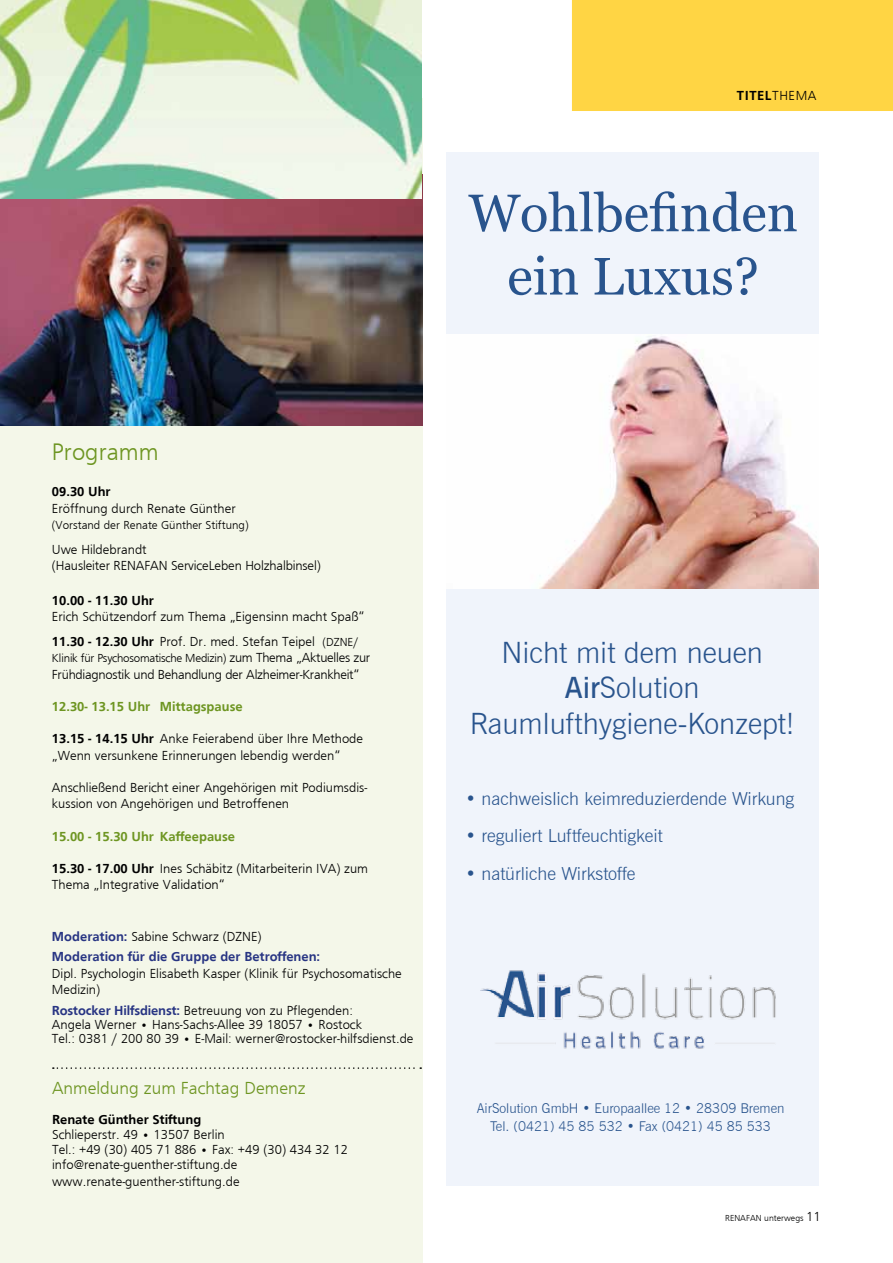
<style>
.page{position:relative;width:893px;height:1263px;background:#fff}
.page>*{position:absolute;margin:0;border:0;box-sizing:border-box;transform-origin:0 0}
.t1{font:52.8px/63.3px "Georgia";color:#29548d;text-align:center}
.t2{font:300 29.4px/35.2px "News Gothic BT";color:#29548d;text-align:center}
.t3{font:300 24.75px "Frugal Sans";color:#6d9521}
.t4{font:300 18px "News Gothic BT";color:#29548d}
.t5{font:300 18px "Frugal Sans";color:#6d9521}
.t6{font:300 13.5px/16.2px "Frugal Sans";color:#000}
.t7{font:300 13.5px/18px "News Gothic BT";color:#29548d;text-align:center}
.t8{font:700 13.5px/20.9px "Frugal Sans";color:#283583}
.t9{font:700 13.5px "Frugal Sans";color:#000}
.t10{font:700 13.5px "Frugal Sans";color:#6d9521}
.t11{font:300 13.5px "Frugal Sans";letter-spacing:-.02em;color:#000}
.t12{font:300 12px "Frugal Sans";letter-spacing:-.02em;color:#000}
.t13{font:300 12px "Frugal Sans";color:#000}
.t14{font:300 9px "Frugal Sans";color:#000}
.s1{font-weight:300}
.s2{font-weight:700}
.s3{font-size:12px}
.s4{font-size:13.5px}
.s5{font-weight:300;color:#000}
.s6{font-weight:700;color:#283583}
.s7{font-weight:600}
</style>
<div class="page">
<div style="left:0;top:98px;width:423px;height:1165px;background:#f4f7e9"></div>
<div style="left:572px;top:0;width:321px;height:111px;background:#ffd544"></div>
<img style="left:1px;top:198px;width:421px;height:227px">
<img style="left:0;top:0;width:422px;height:198px">
<div style="left:446px;top:152px;width:373px;height:1034px;background:#f0f4fb"></div>
<img style="left:480px;top:970px;width:296px;height:79px">
<img style="left:446px;top:334px;width:373px;height:255px">
<svg style="left:53px;top:1067px;width:368px;height:2px"></svg>
<p class="t9" style="left:737px;top:88px;width:70px">Titel<span class="s1">th ema</span></p>
<h1 class="t1" style="left:468px;top:182px;width:331px">Wohlbefinden ein Luxus?</h1>
<h3 class="t3" style="left:52px;top:438px;width:108px">Programm</h3>
<p class="t9" style="left:52px;top:484px;width:60px">09.30 U hr</p>
<p class="t6" style="left:52px;top:500px;width:185px">Eröffnung durch Renate Günther</p>
<p class="t13" style="left:52px;top:518px;width:198px">(Vorstand der Renate Günther Stiftung)</p>
<p class="t6" style="left:52px;top:541px;width:270px">Uwe Hildebrandt<br>(Hausleiter RENAFAN ServiceLeben Holzhalbinsel)</p>
<p class="t9" style="left:52px;top:592px;width:104px">10.00 - 11.30 Uhr</p>
<p class="t6" style="left:52px;top:604px;width:314px;line-height:25.3px">Erich Schützendorf zum Thema „Eigensinn macht Spaß“<br><span class="s2">11.30 - 12.30 Uhr</span> Prof. Dr. med. Stefan Teipel <span class="s3">(DZNE/</span></p>
<p class="t12" style="left:52px;top:652px;width:320px">Klinik für Psychosomatische Medizin) <span class="s4">zum Thema „Aktuelles zur</span></p>
<p class="t11" style="left:52px;top:666px;width:309px">Frühdiagnostik und Behandlung der Alzheimer-Krankheit“</p>
<p class="t10" style="left:52px;top:699px;width:192px">12.30- 13.15 U hr M ittagspause</p>
<p class="t6" style="left:52px;top:731px;width:313px"><span class="s2">13.15 - 14.15 Uhr</span> Anke Feierabend über Ihre Methode „Wenn versunkene Erinnerungen lebendig werden“</p>
<p class="t6" style="left:52px;top:779px;width:317px">Anschließend Bericht einer Angehörigen mit Podiumsdis&shy;kussion von Angehörigen und Betroffenen</p>
<p class="t10" style="left:52px;top:828px;width:185px">15.00 - 15.30 U hr Kaffeepause</p>
<p class="t6" style="left:52px;top:860px;width:318px"><span class="s2">15.30 - 17.00 U hr</span> Ines Schäbitz (Mitarbeiterin IVA) zum<br>Thema „Integrative Validation“</p>
<p class="t8" style="left:52px;top:925px;width:270px">Moderation: <span class="s5">Sabine Schwarz (DZNE)<br></span>Moderation für die Gruppe der Betroffenen:</p>
<p class="t6" style="left:52px;top:965px;width:351px">Dipl. Psychologin Elisabeth Kasper (Klinik für Psychosomatische<br>Medizin)</p>
<p class="t6" style="left:52px;top:1003px;width:363px;line-height:14.4px"><span class="s6">Rostocker Hilfsdienst:</span> Betreuung von zu Pflegenden:<br>Angela Werner • Hans-Sachs-Allee 39 18057 • Rostock<br>Tel.: 0381 / 200 80 39 • E-Mail: werner@rostocker-hilfsdienst.de</p>
<h3 class="t5" style="left:52px;top:1078px;width:255px">Anmeldung zum Fachtag Demenz</h3>
<p class="t9" style="left:52px;top:1112px;width:151px">Renate Günther Stiftung</p>
<p class="t6" style="left:52px;top:1127px;width:297px;line-height:15px">Schlieperstr. 49 • 13507 Berlin<br>Tel.: +49 (30) 405 71 886 • Fax: +49 (30) 434 32 12 info@renate-guenther-stiftung.de</p>
<p class="t6" style="left:52px;top:1173px;width:189px">www.renate-guenther-stiftung.de</p>
<h2 class="t2" style="left:470px;top:635px;width:326px">Nicht mit dem neuen<br><span class="s7">Air</span>Solution<br>Raumlufthygiene-Konzept!</h2>
<h3 class="t4" style="left:466px;top:787px;width:330px">• nachweislich keimreduzierdende Wirkung</h3>
<h3 class="t4" style="left:466px;top:825px;width:199px">• reguliert Luftfeuchtigkeit</h3>
<h3 class="t4" style="left:466px;top:862px;width:171px">• natürliche Wirkstoffe</h3>
<p class="t7" style="left:477px;top:1099px;width:309px">AirSolution GmbH • Europaallee 12 • 28309 Bremen<br>Tel. (0421) 45 85 532 • Fax (0421) 45 85 533</p>
<p class="t14" style="left:725px;top:1213px;width:97px">RE NAFAN unterwegs <span class="s4">11</span></p>
</div>
